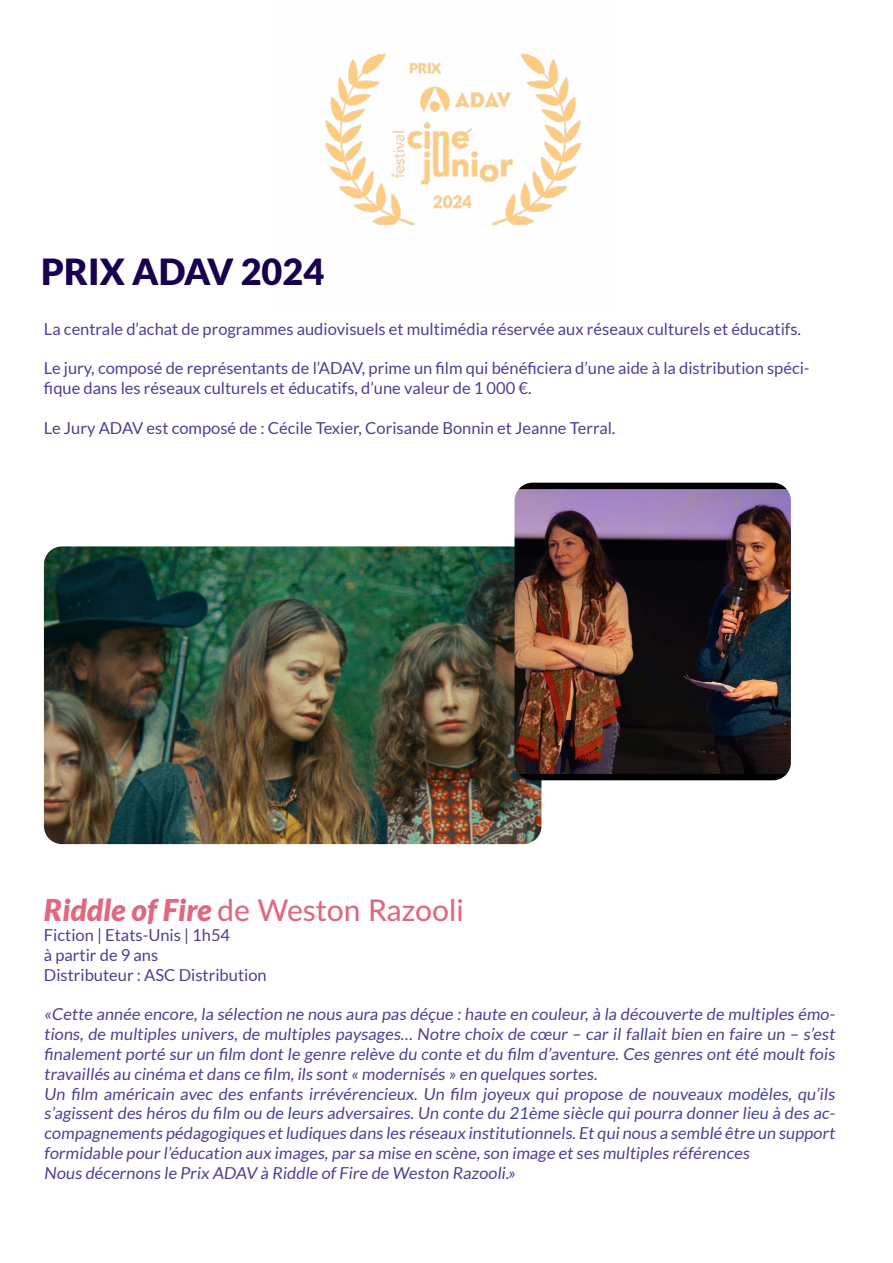
<style>
.page{position:relative;width:893px;height:1263px;background:#fff}
.page>*{position:absolute;margin:0;border:0;box-sizing:border-box;transform-origin:0 0}
.t1{font:900 36px "Lato";color:#19014f}
.t2{font:500 30px "Lato";color:#df6981}
.t3{font:16.5px/19.8px "Lato";color:#484296}
.s1{font-weight:900;font-style:italic}
</style>
<div class="page">
<img style="left:44px;top:546px;width:497px;height:298px">
<img style="left:325px;top:53px;width:257px;height:173px">
<img style="left:514px;top:483px;width:277px;height:297px">
<h1 class="t1" style="left:41px;top:251px;width:285px">PRIX ADAV 2024</h1>
<p class="t3" style="left:44px;top:319px;width:759px">La centrale d’achat de programmes audiovisuels et multimédia réservée aux réseaux culturels et éducatifs.</p>
<p class="t3" style="left:44px;top:358px;width:767px">Le jury, composé de représentants de l’ADAV, prime un film qui bénéficiera d’une aide à la distribution spéci&shy;fique dans les réseaux culturels et éducatifs, d’une valeur de 1 000 €.</p>
<p class="t3" style="left:44px;top:418px;width:573px">Le Jury ADAV est composé de : Cécile Texier, Corisande Bonnin et Jeanne Terral.</p>
<h2 class="t2" style="left:44px;top:889px;width:421px"><span class="s1">Riddle of Fire</span> de Weston Razooli</h2>
<p class="t3" style="left:44px;top:925px;width:224px">Fiction | Etats-Unis | 1h54<br>à partir de 9 ans<br>Distributeur : ASC Distribution</p>
<p class="t3" style="left:44px;top:1004px;width:795px">«Cette année encore, la sélection ne nous aura pas déçue : haute en couleur, à la découverte de multiples émo&shy;tions, de multiples univers, de multiples paysages… Notre choix de cœur – car il fallait bien en faire un – s’est finalement porté sur un film dont le genre relève du conte et du film d’aventure. Ces genres ont été moult fois travaillés au cinéma et dans ce film,ils sont « modernisés » en quelques sortes.<br>Un film américain avec des enfants irrévérencieux. Un film joyeux qui propose de nouveaux modèles, qu’ils s’agissent des héros du film ou de leurs adversaires. Un conte du 21ème siècle qui pourra donner lieu à des ac&shy;compagnements pédagogiques et ludiques dans les réseaux institutionnels.Et qui nous a semblé être un support formidable pour l’éducation aux images,par sa mise en scène,son image et ses multiples références<br>Nous décernons le Prix ADAV à Riddle of Fire de Weston Razooli.»</p>
</div>
